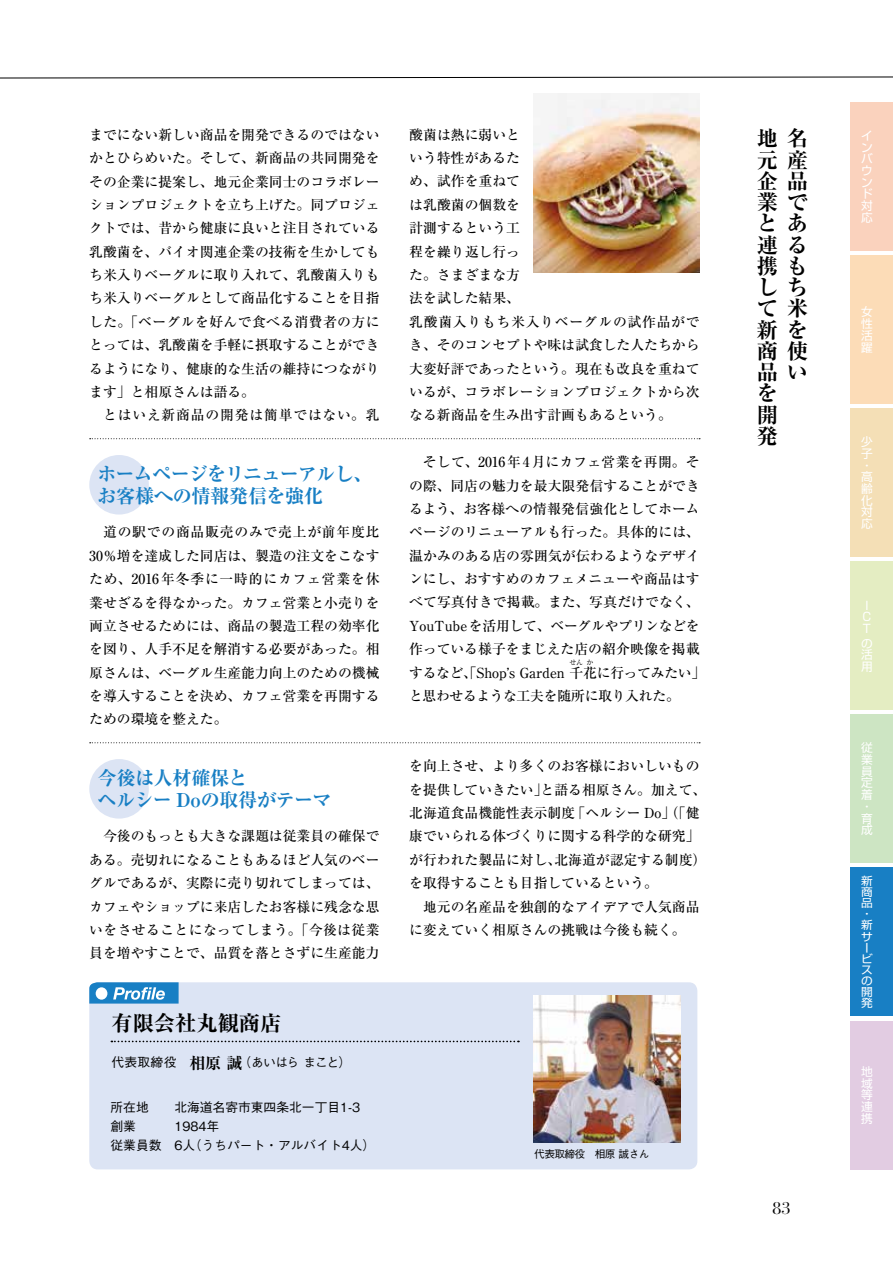
<style>
.page{position:relative;width:893px;height:1263px;background:#fff}
.page>*{position:absolute;margin:0;border:0;box-sizing:border-box;transform-origin:0 0}
.t1{font:700 expanded 21.3px/21.3px "Ryumin Pr 6 N";color:#000}
.t2{font:700 expanded 19.2px/21.3px "Ryumin Pr 6 N";letter-spacing:-.03em;color:#187fc4}
.t3{font:16.95px "Bauer Bodoni";color:#000}
.t4{font:500 13.8px/23.4px "Ryumin Pr 6 N";color:#000;text-align:justify}
.t5{font:500 13.8px "Ryumin Pr 6 N";letter-spacing:-.02em;color:#000}
.t6{font:500 13.8px "Ryumin Pr 6 N";letter-spacing:.06em;color:#000}
.t7{font:500 12.75px/19.2px "Gothic BBB Pr 6 N";color:#000}
.t8{font:11.7px/11.7px "Shin Go Pr 6 N";color:#fff;text-align:justify}
.t9{font:11.1px/11.1px "Shin Go Pr 6 N";color:#fff;scale:1.05 1}
.t10{font:500 10.65px "Gothic BBB Pr 6 N";letter-spacing:-.05em;color:#000}
.t11{font:500 6.9px "Ryumin Pr 6 N";color:#000}
.s1{font-family:"Ryumin Pr 6 N";font-weight:700;font-stretch:expanded;font-size:15.9px}
</style>
<div class="page">
<svg style="left:90px;top:438px;width:610px;height:1px"></svg>
<svg style="left:90px;top:742px;width:610px;height:1px"></svg>
<svg style="left:0;top:76px;width:893px;height:3px"></svg>
<div style="left:89px;top:455px;width:60px;height:59px;background:#dce4f4;border-radius:50%"></div>
<div style="left:89px;top:759px;width:60px;height:60px;background:#dce4f4;border-radius:50%"></div>
<img style="left:534px;top:94px;width:165px;height:178px">
<div style="left:850px;top:102px;width:43px;height:149px;background:#fad2bd"></div>
<div style="left:850px;top:255px;width:43px;height:149px;background:#fcdcb7"></div>
<div style="left:850px;top:408px;width:43px;height:149px;background:#f4dfb6"></div>
<div style="left:850px;top:561px;width:43px;height:149px;background:#e4edc2"></div>
<div style="left:850px;top:714px;width:43px;height:149px;background:#cde5c3"></div>
<div style="left:850px;top:867px;width:43px;height:149px;background:#187fc4"></div>
<div style="left:850px;top:1020px;width:43px;height:149px;background:#e2cce2"></div>
<div style="left:89px;top:982px;width:608px;height:187px;background:#dce4f4;border-radius:9px"></div>
<svg style="left:111px;top:1040px;width:408px;height:2px"></svg>
<img style="left:534px;top:995px;width:146px;height:147px">
<svg style="left:89px;top:982px;width:90px;height:21px;background:#4f9dd1"></svg>
<p class="t4" style="left:89px;top:122px;width:292px">までにない新しい商品を開発できるのではないかとひらめいた。そして、新商品の共同開発をその企業に提案し、地元企業同士のコラボレーションプロジェクトを立ち上げた。同プロジェクトでは、昔から健康に良いと注目されている乳酸菌を、バイオ関連企業の技術を生かしてもち米入りベーグルに取り入れて、乳酸菌入りもち米入りベーグルとして商品化することを目指した。「ベーグルを好んで食べる消費者の方にとっては、乳酸菌を手軽に摂取することができるようになり、健康的な生活の維持につながります」と相原さんは語る。</p>
<p class="t6" style="left:103px;top:404px;width:278px">とはいえ新商品の開発は簡単ではない。乳</p>
<h2 class="t2" style="left:97px;top:463px;width:276px">ホームページをリニューアルし、お客様への情報発信を強化</h2>
<p class="t4" style="left:89px;top:520px;width:292px;text-indent:14px">道の駅での商品販売のみで売上が前年度比30％増を達成した同店は、製造の注文をこなすため、2016年冬季に一時的にカフェ営業を休業せざるを得なかった。カフェ営業と小売りを両立させるためには、商品の製造工程の効率化を図り、人手不足を解消する必要があった。相原さんは、ベーグル生産能力向上のための機械を導入することを決め、カフェ営業を再開するための環境を整えた。</p>
<h2 class="t2" style="left:98px;top:767px;width:235px">今後は人材確保と<br>ヘルシー Doの取得がテーマ</h2>
<p class="t4" style="left:89px;top:824px;width:292px;text-indent:14px">今後のもっとも大きな課題は従業員の確保である。売切れになることもあるほど人気のベーグルであるが、実際に売り切れてしまっては、カフェやショップに来店したお客様に残念な思いをさせることになってしまう。「今後は従業員を増やすことで、品質を落とさずに生産能力</p>
<h1 class="t1" style="left:111px;top:1011px;width:172px">有限会社丸観商店</h1>
<p class="t7" style="left:111px;top:1052px;width:241px">代表取締役　<span class="s1">相原 誠</span>（あいはらまこと）</p>
<p class="t7" style="left:111px;top:1096px;width:40px">所在地</p>
<p class="t7" style="left:174px;top:1096px;width:187px">北海道名寄市東四条北一丁目1-3</p>
<p class="t7" style="left:111px;top:1116px;width:27px">創業</p>
<p class="t7" style="left:111px;top:1116px;width:266px;text-indent:64px">1984年<br>従業員数 6人（うちパート・アルバイト4人）</p>
<p class="t4" style="left:409px;top:122px;width:292px;text-align:left">酸菌は熱に弱いと<br>いう特性があるた<br>め、試作を重ねて<br>は乳酸菌の個数を<br>計測するという工<br>程を繰り返し行っ<br>た。さまざまな方<br>法を試した結果、<br>乳酸菌入りもち米入りベーグルの試作品ができ、そのコンセプトや味は試食した人たちから大変好評であったという。現在も改良を重ねているが、コラボレーションプロジェクトから次なる新商品を生み出す計画もあるという。</p>
<p class="t4" style="left:409px;top:450px;width:298px;text-align:center">そして、2016年4月にカフェ営業を再開。そ<br>の際、同店の魅力を最大限発信することができるよう、お客様への情報発信強化としてホームページのリニューアルも行った。具体的には、温かみのある店の雰囲気が伝わるようなデザインにし、おすすめのカフェメニューや商品はすべて写真付きで掲載。また、写真だけでなく、<br>YouTubeを活用して、ベーグルやプリンなどを作っている様子をまじえた店の紹介映像を掲載するなど、「Shop’s Garden 千花に行ってみたい」</p>
<p class="t11" style="left:569px;top:657px;width:15px">せん</p>
<p class="t11" style="left:587px;top:657px;width:8px">か</p>
<p class="t5" style="left:409px;top:685px;width:272px">と思わせるような工夫を随所に取り入れた。</p>
<p class="t4" style="left:409px;top:754px;width:299px;text-align:left">を向上させ、より多くのお客様においしいものを提供していきたい」と語る相原さん。加えて、北海道食品機能性表示制度「ヘルシー Do」（「健康でいられる体づくりに関する科学的な研究」が行われた製品に対し、北海道が認定する制度）を取得することも目指しているという。</p>
<p class="t4" style="left:409px;top:894px;width:292px;text-indent:14px">地元の名産品を独創的なアイデアで人気商品に変えていく相原さんの挑戦は今後も続く。</p>
<p class="t10" style="left:534px;top:1145px;width:117px">代表取締役　相原誠さん</p>
<h1 class="t1" style="left:757px;top:127px;width:52px">地名元産企品業でと<br>連る携もし<br>て<br>新を商使品<br>を<br>開<br>発</h1>
<h1 class="t1" style="left:787px;top:212px;width:21px">あ</h1>
<h1 class="t1" style="left:787px;top:276px;width:22px">ち米</h1>
<h1 class="t1" style="left:787px;top:361px;width:21px">い</h1>
<p class="t3" style="left:772px;top:1198px;width:20px">83</p>
<p class="t8" style="left:861px;top:129px;width:13px">インバウンド対応</p>
<p class="t8" style="left:861px;top:305px;width:13px">女性活躍</p>
<p class="t8" style="left:861px;top:435px;width:13px;text-align:left">少子・高齢化対応</p>
<p class="t8" style="left:862px;top:598px;width:10px;text-align:left">I<br>C<br>T</p>
<p class="t8" style="left:861px;top:636px;width:13px">の活用</p>
<p class="t8" style="left:861px;top:741px;width:13px;text-align:left">従業員定着・育成</p>
<p class="t9" style="left:861px;top:874px;width:13px">新商品・新サービスの開発</p>
<p class="t8" style="left:861px;top:1065px;width:13px">地域等連携</p>
</div>
